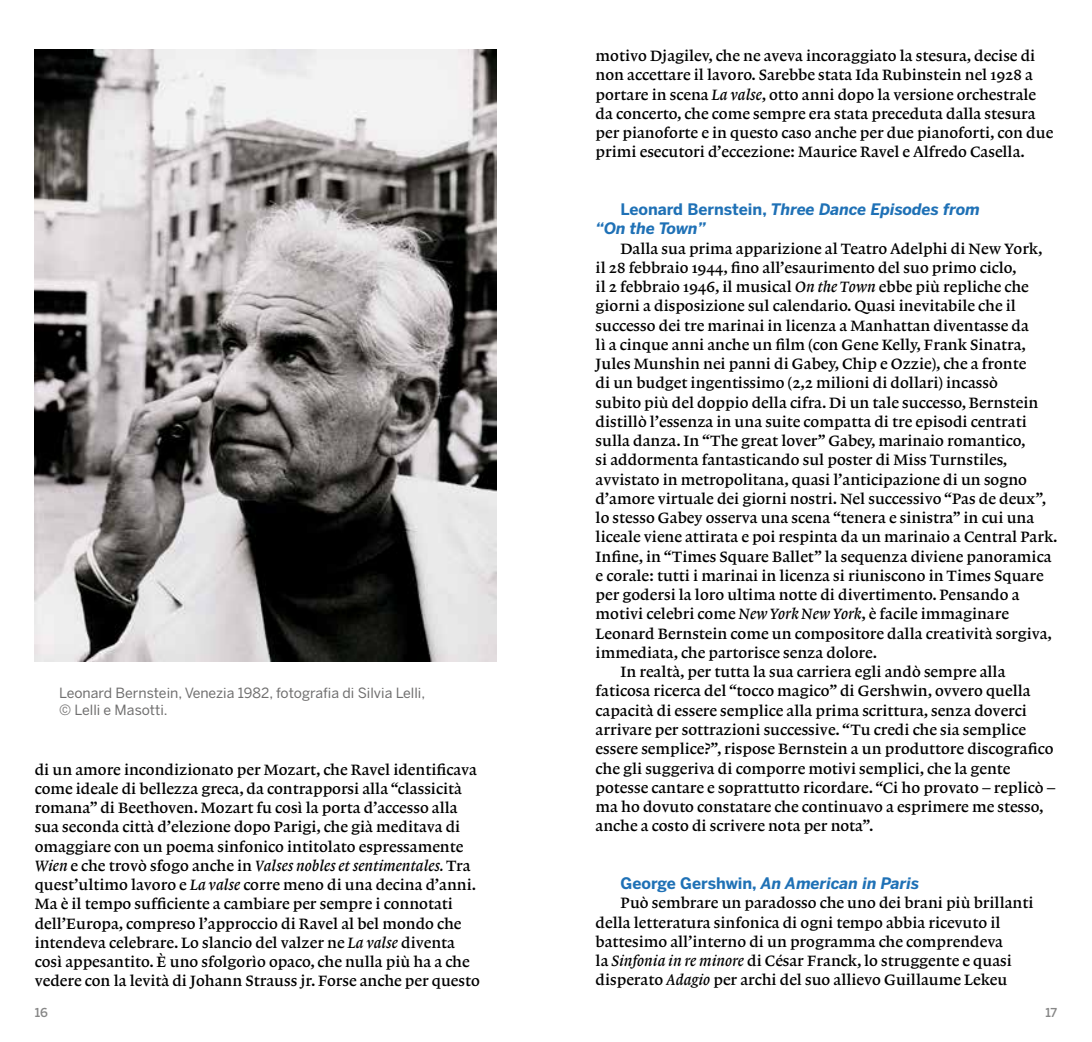
<style>
.page{position:relative;width:1092px;height:1042px;background:#fff}
.page>*{position:absolute;margin:0;border:0;box-sizing:border-box;transform-origin:0 0}
.t1{font:15.75px/19.2px "Lexicon No 1 Roman B";color:#000}
.t2{font:italic 700 15.75px/19.2px "Benton Sans";color:#1f71b6}
.t3{font:15.75px "Lexicon No 1 Italic B";color:#000}
.t4{font:14px/17.5px "Benton Sans";color:#706f6f}
.t5{font:500 12.25px "Benton Sans";color:#878787}
.s1{font-family:"Lexicon No 1 Roman B"}
.s2{font-family:"Lexicon No 1 Italic B"}
.s3{font-style:normal}
</style>
<div class="page">
<img style="left:35px;top:50px;width:461px;height:612px">
<p class="t4" style="left:59px;top:684px;width:367px">Leonard Bernstein, Venezia 1982, fotografia di Silvia Lelli, © Lelli e Masotti.</p>
<p class="t1" style="left:35px;top:760px;width:443px">di un amore incondizionato per Mozart, che Ravel identificava come ideale di bellezza greca, da contrapporsi alla “classicità romana” di Beethoven. Mozart fu così la porta d’accesso alla sua seconda città d’elezione dopo Parigi, che già meditava di omaggiare con un poema sinfonico intitolato espressamente</p>
<p class="t3" style="left:35px;top:856px;width:437px">Wien <span class="s1">e che trovò sfogo anche in</span> Valses nobles et sentimentales. <span class="s1">Tra</span></p>
<p class="t1" style="left:35px;top:875px;width:446px">quest’ultimo lavoro e <span class="s2">La valse</span> corre meno di una decina d’anni.<br>Ma è il tempo sufficiente a cambiare per sempre i connotati dell’Europa, compreso l’approccio di Ravel al bel mondo che intendeva celebrare. Lo slancio del valzer ne <span class="s2">La valse</span> diventa così appesantito. È uno sfolgorìo opaco, che nulla più ha a che vedere con la levità di Johann Strauss jr. Forse anche per questo</p>
<p class="t1" style="left:595px;top:46px;width:459px">motivo Djagilev, che ne aveva incoraggiato la stesura, decise di non accettare il lavoro. Sarebbe stata Ida Rubinstein nel 1928 a portare in scena <span class="s2">La valse</span>, otto anni dopo la versione orchestrale da concerto, che come sempre era stata preceduta dalla stesura per pianoforte e in questo caso anche per due pianoforti, con due primi esecutori d’eccezione: Maurice Ravel e Alfredo Casella.</p>
<p class="t2" style="left:595px;top:200px;width:385px;text-indent:25px"><span class="s3">Leonard Bernstein,</span> Three Dance Episodes from “On the Town”</p>
<p class="t1" style="left:620px;top:239px;width:423px">Dalla sua prima apparizione al Teatro Adelphi di New York,</p>
<p class="t1" style="left:595px;top:258px;width:422px">il 28 febbraio 1944, fino all’esaurimento del suo primo ciclo,</p>
<p class="t1" style="left:595px;top:277px;width:435px">il 2 febbraio 1946, il musical <span class="s2">On the Town</span> ebbe più repliche che</p>
<p class="t1" style="left:595px;top:297px;width:422px">giorni a disposizione sul calendario. Quasi inevitabile che il</p>
<p class="t1" style="left:595px;top:316px;width:434px">successo dei tre marinai in licenza a Manhattan diventasse da</p>
<p class="t1" style="left:595px;top:335px;width:432px">lì a cinque anni anche un film (con Gene Kelly, Frank Sinatra,</p>
<p class="t1" style="left:595px;top:354px;width:432px">Jules Munshin nei panni di Gabey, Chip e Ozzie), che a fronte</p>
<p class="t1" style="left:595px;top:374px;width:403px">di un budget ingentissimo (2,2 milioni di dollari) incassò</p>
<p class="t1" style="left:595px;top:393px;width:444px">subito più del doppio della cifra. Di un tale successo, Bernstein</p>
<p class="t1" style="left:595px;top:412px;width:432px">distillò l’essenza in una suite compatta di tre episodi centrati</p>
<p class="t1" style="left:595px;top:431px;width:431px">sulla danza. In “The great lover” Gabey, marinaio romantico,</p>
<p class="t1" style="left:595px;top:451px;width:413px">si addormenta fantasticando sul poster di Miss Turnstiles,</p>
<p class="t1" style="left:595px;top:470px;width:433px">avvistato in metropolitana, quasi l’anticipazione di un sogno</p>
<p class="t1" style="left:595px;top:489px;width:452px">d’amore virtuale dei giorni nostri. Nel successivo “Pas de deux”,</p>
<p class="t1" style="left:595px;top:508px;width:440px">lo stesso Gabey osserva una scena “tenera e sinistra” in cui una</p>
<p class="t1" style="left:595px;top:528px;width:463px">liceale viene attirata e poi respinta da un marinaio a Central Park.</p>
<p class="t1" style="left:595px;top:547px;width:457px">Infine, in “Times Square Ballet” la sequenza diviene panoramica</p>
<p class="t1" style="left:595px;top:566px;width:449px">e corale: tutti i marinai in licenza si riuniscono in Times Square</p>
<p class="t1" style="left:595px;top:585px;width:425px">per godersi la loro ultima notte di divertimento. Pensando a</p>
<p class="t1" style="left:595px;top:605px;width:415px">motivi celebri come <span class="s2">New York New York</span>, è facile immaginare</p>
<p class="t1" style="left:595px;top:624px;width:458px">Leonard Bernstein come un compositore dalla creatività sorgiva,</p>
<p class="t1" style="left:595px;top:643px;width:283px">immediata, che partorisce senza dolore.</p>
<p class="t1" style="left:620px;top:662px;width:386px">In realtà, per tutta la sua carriera egli andò sempre alla</p>
<p class="t1" style="left:595px;top:682px;width:436px">faticosa ricerca del “tocco magico” di Gershwin, ovvero quella</p>
<p class="t1" style="left:595px;top:701px;width:433px">capacità di essere semplice alla prima scrittura, senza doverci</p>
<p class="t1" style="left:595px;top:720px;width:432px">arrivare per sottrazioni successive. “Tu credi che sia semplice</p>
<p class="t1" style="left:595px;top:739px;width:459px">essere semplice?”, rispose Bernstein a un produttore discografico</p>
<p class="t1" style="left:595px;top:758px;width:416px">che gli suggeriva di comporre motivi semplici, che la gente</p>
<p class="t1" style="left:595px;top:778px;width:461px">potesse cantare e soprattutto ricordare. “Ci ho provato – replicò –</p>
<p class="t1" style="left:595px;top:797px;width:449px">ma ho dovuto constatare che continuavo a esprimere me stesso,</p>
<p class="t1" style="left:595px;top:816px;width:279px">anche a costo di scrivere nota per nota”.</p>
<p class="t2" style="left:620px;top:873px;width:300px"><span class="s3">George Gershwin,</span> An American in Paris</p>
<p class="t1" style="left:595px;top:893px;width:439px;text-indent:25px">Può sembrare un paradosso che uno dei brani più brillanti della letteratura sinfonica di ogni tempo abbia ricevuto il battesimo all’interno di un programma che comprendeva<br>la <span class="s2">Sinfonia in re minore</span> di César Franck, lo struggente e quasi disperato <span class="s2">Adagio</span> per archi del suo allievo Guillaume Lekeu</p>
<p class="t5" style="left:35px;top:1005px;width:15px">16</p>
<p class="t5" style="left:1045px;top:1005px;width:13px">17</p>
</div>
